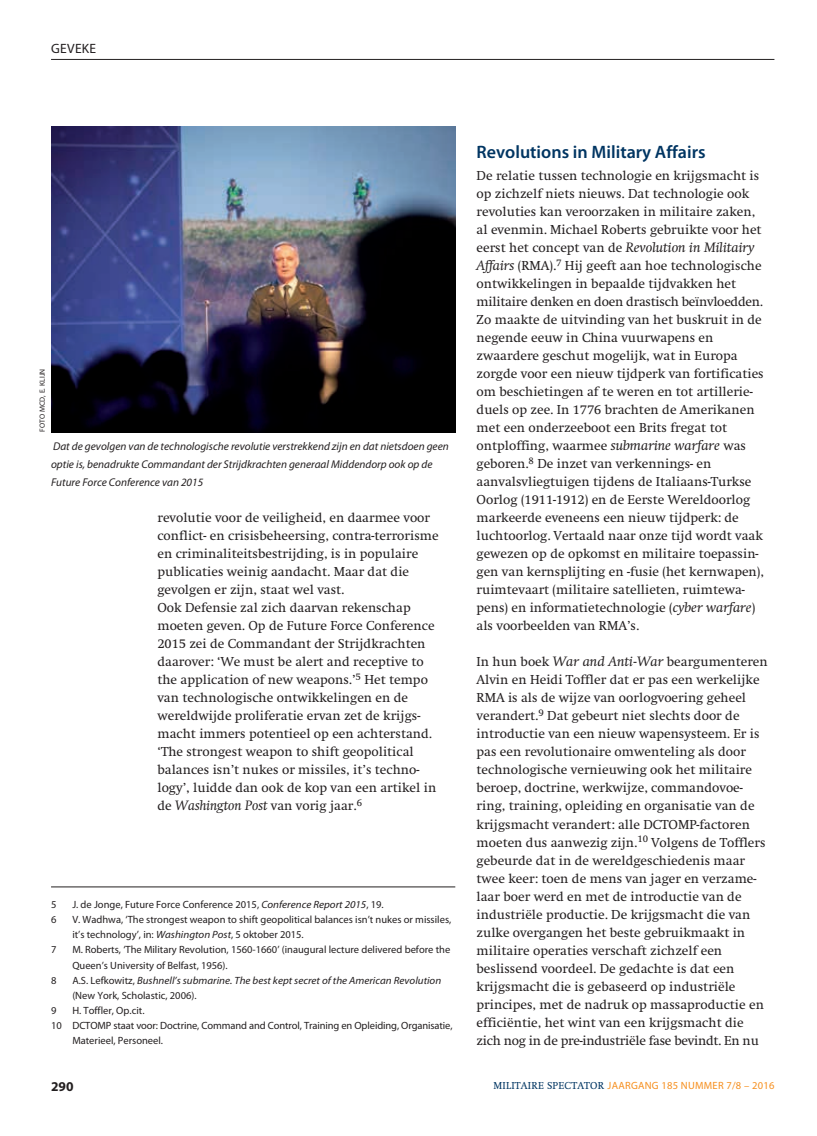
<style>
.page{position:relative;width:817px;height:1136px;background:#fff}
.page>*{position:absolute;margin:0;border:0;box-sizing:border-box;transform-origin:0 0}
.t1{font:600 18px "Myriad Pro";color:#003562}
.t2{font:13.5px/18px "Swift";color:#231f20}
.t3{font:13.5px "Myriad Pro";letter-spacing:.02em;color:#231f20}
.t4{font:700 13.5px "Myriad Pro";color:#231f20}
.t5{font:italic 11.25px/18px "Myriad Pro";color:#231f20}
.t6{font:10.5px/15px "Myriad Pro";color:#231f20}
.t7{font:italic 10.5px/15px "Myriad Pro";color:#231f20;scale:1.05 1}
.t8{font:10.5px "Myriad Pro";letter-spacing:.025em;color:#f68f1e}
.t9{font:7.5px "Myriad Pro";letter-spacing:.02em;color:#231f20}
.s1{font-style:italic}
.s2{font-style:normal}
.s3{font-family:"Swift";color:#003562}
</style>
<div class="page">
<hr style="left:51px;top:886px;width:404px;height:1px;background:#231f20">
<hr style="left:51px;top:59px;width:723px;height:1px;background:#231f20">
<img style="left:51px;top:126px;width:404px;height:306px">
<p class="t3" style="left:51px;top:41px;width:46px">GEVEKE</p>
<p class="t9" style="left:38px;top:432px;width:65px;rotate:-90deg">FOTO MCD, E. KLIJN</p>
<p class="t5" style="left:51px;top:437px;width:399px">Dat de gevolgen van de technologische revolutie verstrekkend zijn en dat nietsdoen geen optie is, benadrukte Commandant der Strijdkrachten generaal Middendorp ook op de<br>Future Force Conference van 2015</p>
<p class="t2" style="left:157px;top:509px;width:283px">revolutie voor de veiligheid, en daarmee voor conflict- en crisisbeheersing, contra-terrorisme en criminaliteitsbestrijding, is in populaire publicaties weinig aandacht. Maar dat die gevolgen er zijn, staat wel vast.<br>Ook Defensie zal zich daarvan rekenschap moeten geven. Op de Future Force Conference 2015 zei de Commandant der Strijdkrachten daarover: ‘We must be alert and receptive to the application of new weapons.’<sup>5</sup> Het tempo van technologische ontwikkelingen en de wereldwijde proliferatie ervan zet de krijgs&shy;macht immers potentieel op een achterstand. ‘The strongest weapon to shift geopolitical balances isn’t nukes or missiles, it’s techno&shy;logy’, luidde dan ook de kop van een artikel in de <span class="s1">Washington Post</span> van vorig jaar.<sup>6</sup></p>
<p class="t6" style="left:51px;top:897px;width:7px">5</p>
<p class="t6" style="left:72px;top:897px;width:313px">J. de Jonge, Future Force Conference 2015, <span class="s1">Conference Report 2015</span>, 19.</p>
<p class="t6" style="left:51px;top:912px;width:7px">6</p>
<p class="t6" style="left:72px;top:912px;width:380px">V. Wadhwa, ‘The strongest weapon to shift geopolitical balances isn’t nukes or missiles, it’s technology’, in: <span class="s1">Washington Post</span>, 5 oktober 2015.</p>
<p class="t6" style="left:51px;top:942px;width:7px">7</p>
<p class="t6" style="left:72px;top:942px;width:379px">M. Roberts, ‘The Military Revolution, 1560-1660’ (inaugural lecture delivered before the<br>Queen’s University of Belfast, 1956).</p>
<p class="t6" style="left:51px;top:972px;width:7px">8</p>
<p class="t7" style="left:72px;top:972px;width:353px"><span class="s2">A.S. Lefkowitz,</span> Bushnell’s submarine. The best kept secret of the American Revolution <span class="s2">(New York, Scholastic, 2006).</span></p>
<p class="t6" style="left:51px;top:1002px;width:7px">9</p>
<p class="t6" style="left:72px;top:1002px;width:74px">H. Toffler, Op.cit.</p>
<p class="t6" style="left:51px;top:1017px;width:403px">10 DCTOMP staat voor: Doctrine, Command and Control, Training en Opleiding, Organisatie,</p>
<p class="t6" style="left:72px;top:1032px;width:92px">Materieel, Personeel.</p>
<h1 class="t1" style="left:476px;top:141px;width:230px">Revolutions in Military Affairs</h1>
<p class="t2" style="left:476px;top:167px;width:289px">De relatie tussen technologie en krijgsmacht is op zichzelf niets nieuws. Dat technologie ook revoluties kan veroorzaken in militaire zaken, al evenmin. Michael Roberts gebruikte voor het eerst het concept van de <span class="s1">Revolution in Militairy Affairs</span> (RMA).<sup>7</sup> Hij geeft aan hoe technologische ontwikkelingen in bepaalde tijdvakken het militaire denken en doen drastisch beïnvloedden.<br>Zo maakte de uitvinding van het buskruit in de negende eeuw in China vuurwapens en zwaardere geschut mogelijk, wat in Europa zorgde voor een nieuw tijdperk van fortificaties om beschietingen af te weren en tot artillerie&shy;duels op zee. In 1776 brachten de Amerikanen met een onderzeeboot een Brits fregat tot ontploffing, waarmee <span class="s1">submarine warfare</span> was geboren.<sup>8</sup> De inzet van verkennings- en aanvalsvliegtuigen tijdens de Italiaans-Turkse Oorlog (1911-1912) en de Eerste Wereldoorlog markeerde eveneens een nieuw tijdperk: de luchtoorlog. Vertaald naar onze tijd wordt vaak gewezen op de opkomst en militaire toepassin&shy;gen van kernsplijting en -fusie (het kernwapen), ruimtevaart (militaire satellieten, ruimtewa&shy;pens) en informatietechnologie (<span class="s1">cyber warfare</span>) als voorbeelden van RMA’s.</p>
<p class="t2" style="left:476px;top:653px;width:293px">In hun boek <span class="s1">War and Anti-War</span> beargumenteren Alvin en Heidi Toffler dat er pas een werkelijke RMA is als de wijze van oorlogvoering geheel verandert.<sup>9</sup> Dat gebeurt niet slechts door de introductie van een nieuw wapensysteem. Er is pas een revolutionaire omwenteling als door technologische vernieuwing ook het militaire beroep, doctrine, werkwijze, commandovoe&shy;ring, training, opleiding en organisatie van de krijgsmacht verandert: alle DCTOMP-factoren moeten dus aanwezig zijn.<sup>10</sup> Volgens de Tofflers gebeurde dat in de wereldgeschiedenis maar twee keer: toen de mens van jager en verzame&shy;laar boer werd en met de introductie van de industriële productie. De krijgsmacht die van zulke overgangen het beste gebruikmaakt in militaire operaties verschaft zichzelf een beslissend voordeel. De gedachte is dat een krijgsmacht die is gebaseerd op industriële principes, met de nadruk op massaproductie en efficiëntie, het wint van een krijgsmacht die zich nog in de pre-industriële fase bevindt. En nu</p>
<p class="t4" style="left:51px;top:1078px;width:24px">290</p>
<p class="t8" style="left:493px;top:1079px;width:282px"><span class="s3">MILITAIRE SPECTATOR</span> JAARGANG 185 NUMMER 7/8 – 2016</p>
</div>
